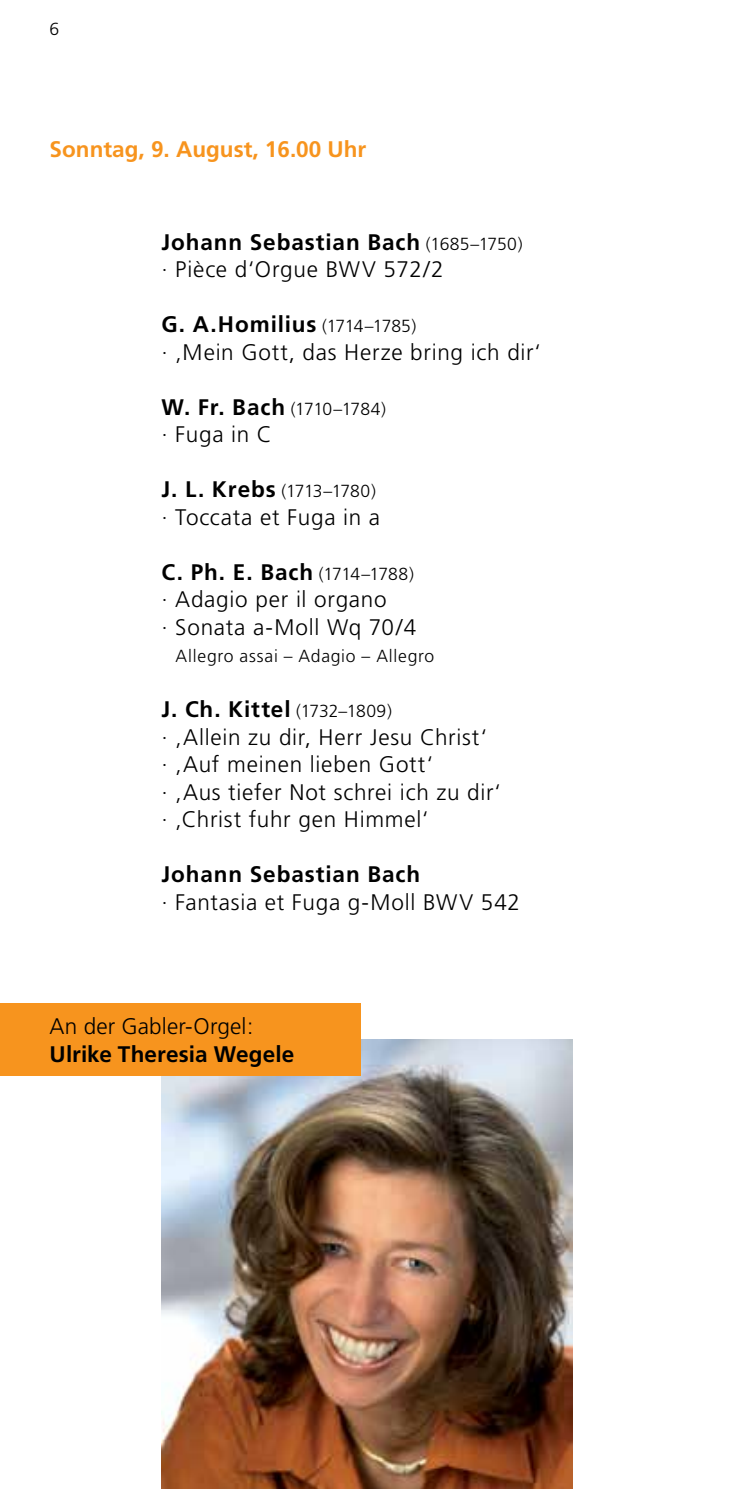
<style>
.page{position:relative;width:745px;height:1489px;background:#fff}
.page>*{position:absolute;margin:0;border:0;box-sizing:border-box;transform-origin:0 0}
.t1{font:300 22.5px/27.5px "Frutiger";letter-spacing:.03em;color:#000}
.t2{font:700 22.5px "Frutiger";color:#f7941e}
.t3{font:700 22.5px "Frutiger";letter-spacing:.01em;color:#000}
.t4{font:700 22.5px "Frutiger";letter-spacing:.04em;color:#000}
.t5{font:300 22.5px "Frutiger";letter-spacing:.005em;color:#000}
.t6{font:300 17.5px "Frutiger";letter-spacing:.04em;color:#000}
.t7{font:300 17.5px "Frutiger";letter-spacing:-.03em;color:#000}
.t8{font:300 17.5px "Frutiger";letter-spacing:-.04em;color:#000}
.s1{font-weight:700}
.s2{font-size:17.5px}
.s3{font-weight:700;font-size:22.5px}
</style>
<div class="page">
<img style="left:161px;top:1039px;width:411px;height:449px">
<div style="left:0;top:1002px;width:360px;height:73px;background:#f7941e"></div>
<p class="t6" style="left:50px;top:19px;width:11px">6</p>
<p class="t2" style="left:50px;top:136px;width:318px">Sonntag, 9. August, 16.00 Uhr</p>
<p class="t1" style="left:161px;top:228px;width:362px"><span class="s1">Johann Sebastian Bach</span> <span class="s2">(1685–1750) </span>· Pièce d‘Orgue BWV 572/2</p>
<p class="t1" style="left:161px;top:310px;width:381px"><span class="s1">G. A.Homilius</span> <span class="s2">(1714–1785)<br></span>· ‚Mein Gott, das Herze bring ich dir‘</p>
<p class="t7" style="left:161px;top:399px;width:226px"><span class="s3">W. Fr. Bach</span> (1710–1784)</p>
<p class="t1" style="left:161px;top:420px;width:112px">· Fuga in C</p>
<p class="t8" style="left:161px;top:481px;width:216px"><span class="s3">J. L. Krebs</span> (1713–1780)</p>
<p class="t1" style="left:161px;top:503px;width:220px">· Toccata et Fuga in a</p>
<p class="t1" style="left:161px;top:558px;width:256px"><span class="s1">C. Ph. E. Bach</span> <span class="s2">(1714–1788) </span>· Adagio per il organo<br>· Sonata a-Moll Wq 70/4</p>
<p class="t6" style="left:175px;top:646px;width:260px">Allegro assai – Adagio – Allegro</p>
<p class="t1" style="left:161px;top:695px;width:340px"><span class="s1">J. Ch. Kittel</span> <span class="s2">(1732–1809)<br></span>· ‚Allein zu dir, Herr Jesu Christ‘<br>· ‚Auf meinen lieben Gott‘<br>· ‚Aus tiefer Not schrei ich zu dir‘ · ‚Christ fuhr gen Himmel‘</p>
<p class="t4" style="left:161px;top:861px;width:260px">Johann Sebastian Bach</p>
<p class="t1" style="left:161px;top:888px;width:360px">· Fantasia et Fuga g-Moll BWV 542</p>
<p class="t5" style="left:50px;top:1013px;width:205px">An der Gabler-Orgel:</p>
<p class="t3" style="left:50px;top:1040px;width:246px">Ulrike Theresia Wegele</p>
</div>
